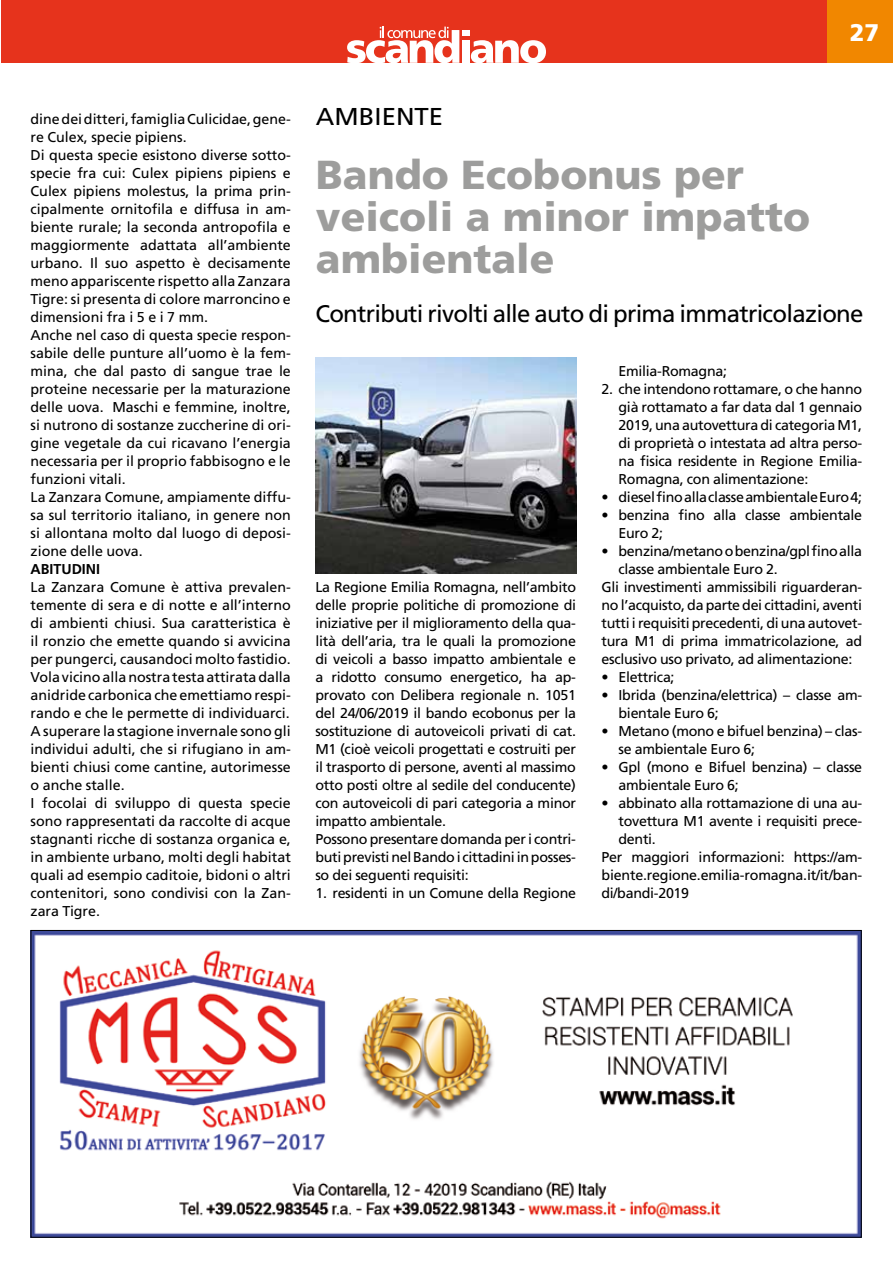
<style>
.page{position:relative;width:893px;height:1263px;background:#fff}
.page>*{position:absolute;margin:0;border:0;box-sizing:border-box;transform-origin:0 0}
.t1{font:900 40.5px/42px "Frutiger";color:#9d9d9c}
.t2{font:24.45px "Frutiger";color:#000;scale:1.06 1}
.t3{font:24px "Frutiger";letter-spacing:-.03em;color:#000}
.t4{font:900 24px "Frutiger";color:#fff}
.t5{font:14.25px/18px "Frutiger";color:#000}
.t6{font:14.25px/18px "Frutiger";letter-spacing:-.02em;color:#000}
.t7{font:700 14.25px "Frutiger";color:#000}
</style>
<div class="page">
<img style="left:33px;top:932px;width:827px;height:303px">
<div style="left:1px;top:0;width:892px;height:63px;background:#e6331c"></div>
<svg style="left:347px;top:27px;width:112px;height:36px"></svg>
<div style="left:462px;top:30px;width:7px;height:6px;background:#fff"></div>
<div style="left:462px;top:40px;width:7px;height:23px;background:#fff"></div>
<svg style="left:471px;top:40px;width:75px;height:23px"></svg>
<div style="left:442px;top:46px;width:10px;height:11px;background:#e6331c;border-radius:50%"></div>
<div style="left:827px;top:0;width:66px;height:63px;background:#f18700"></div>
<img style="left:316px;top:358px;width:260px;height:216px">
<h3 class="t4" style="left:850px;top:19px;width:31px">27</h3>
<p class="t5" style="left:31px;top:110px;width:262px">dine dei ditteri, famigliaCulicidae, gene&shy;re Culex, specie pipiens.<br>Di questa specie esistono diverse sotto&shy;specie fra cui: Culex pipiens pipiens e Culex pipiens molestus, la prima prin&shy;cipalmente ornitofila e diffusa in am&shy;biente rurale; la seconda antropofila e maggiormente adattata all’ambiente urbano. Il suo aspetto è decisamente meno appariscente rispetto alla Zanzara Tigre: si presenta di colore marroncino e dimensioni fra i 5 e i 7 mm.<br>Anche nel caso di questa specie respon&shy;sabile delle punture all’uomo è la fem&shy;mina, che dal pasto di sangue trae le proteine necessarie per la maturazione delle uova. Maschi e femmine, inoltre, si nutrono di sostanze zuccherine di ori&shy;gine vegetale da cui ricavano l’energia necessaria per il proprio fabbisogno e le funzioni vitali.<br>La Zanzara Comune, ampiamente diffu&shy;sa sul territorio italiano, in genere non si allontana molto dal luogo di deposi&shy;zione delle uova.</p>
<p class="t7" style="left:31px;top:560px;width:71px">ABITUDINI</p>
<p class="t5" style="left:31px;top:578px;width:262px">La Zanzara Comune è attiva prevalen&shy;temente di sera e di notte e all’interno di ambienti chiusi. Sua caratteristica è il ronzio che emette quando si avvicina per pungerci, causandoci molto fastidio.<br>Vola vicino alla nostra testa attirata dalla anidride carbonica che emettiamo respi&shy;rando e che le permette di individuarci.<br>A superare la stagione invernale sono gli individui adulti, che si rifugiano in am&shy;bienti chiusi come cantine, autorimesse o anche stalle.<br>I focolai di sviluppo di questa specie sono rappresentati da raccolte di acque stagnanti ricche di sostanza organica e, in ambiente urbano, molti degli habitat quali ad esempio caditoie, bidoni o altri contenitori, sono condivisi con la Zan&shy;zara Tigre.</p>
<h2 class="t2" style="left:316px;top:102px;width:122px">AMBIENTE</h2>
<h1 class="t1" style="left:316px;top:153px;width:496px">Bando Ecobonus per veicoli a minor impatto ambientale</h1>
<h3 class="t3" style="left:315px;top:300px;width:550px">Contributi rivolti alle auto di prima immatricolazione</h3>
<p class="t6" style="left:315px;top:578px;width:262px">La Regione Emilia Romagna, nell’ambito delle proprie politiche di promozione di iniziative per il miglioramento della qua&shy;lità dell’aria, tra le quali la promozione di veicoli a basso impatto ambientale e a ridotto consumo energetico, ha ap&shy;provato con Delibera regionale n. 1051 del 24/06/2019 il bando ecobonus per la sostituzione di autoveicoli privati di cat.<br>M1 (cioè veicoli progettati e costruiti per il trasporto di persone, aventi al massimo otto posti oltre al sedile del conducente) con autoveicoli di pari categoria a minor impatto ambientale.<br>Possono presentare domanda per i contri&shy;buti previsti nel Bando i cittadini in posses&shy;so dei seguenti requisiti:</p>
<p class="t6" style="left:315px;top:884px;width:262px">1. residenti in un Comune della Regione</p>
<p class="t6" style="left:619px;top:362px;width:110px">Emilia-Romagna;</p>
<p class="t5" style="left:619px;top:380px;width:245px;text-align:justify;text-indent:-17px">2. che intendono rottamare, o che hanno già rottamato a far data dal 1 gennaio 2019, una autovettura di categoria M1, di proprietà o intestata ad altra perso&shy;na fisica residente in Regione Emilia-Romagna, con alimentazione:</p>
<p class="t6" style="left:601px;top:488px;width:262px">• diesel fino alla classe ambientale Euro 4;</p>
<p class="t6" style="left:619px;top:506px;width:245px;text-indent:-17px">• benzina fino alla classe ambientale<br>Euro 2;</p>
<p class="t6" style="left:601px;top:542px;width:262px">• benzina/metano o benzina/gpl fino alla</p>
<p class="t6" style="left:619px;top:560px;width:161px">classe ambientale Euro 2.</p>
<p class="t6" style="left:601px;top:578px;width:262px">Gli investimenti ammissibili riguarderan-</p>
<p class="t6" style="left:601px;top:596px;width:262px">no l’acquisto, da parte dei cittadini, aventi</p>
<p class="t6" style="left:601px;top:614px;width:262px">tutti i requisiti precedenti, di una autovet-</p>
<p class="t6" style="left:601px;top:632px;width:262px">tura M1 di prima immatricolazione, ad</p>
<p class="t6" style="left:601px;top:650px;width:252px">esclusivo uso privato, ad alimentazione:</p>
<p class="t6" style="left:601px;top:668px;width:75px">• Elettrica;</p>
<p class="t6" style="left:619px;top:686px;width:245px;text-indent:-17px">• Ibrida (benzina/elettrica) – classe am&shy;bientale Euro 6;</p>
<p class="t6" style="left:619px;top:722px;width:245px;text-indent:-17px">• Metano (mono e bifuel benzina) – clas&shy;se ambientale Euro 6;</p>
<p class="t6" style="left:619px;top:758px;width:245px;text-indent:-17px">• Gpl (mono e Bifuel benzina) – classe ambientale Euro 6;</p>
<p class="t6" style="left:601px;top:794px;width:262px">• abbinato alla rottamazione di una au-</p>
<p class="t6" style="left:619px;top:812px;width:245px">tovettura M1 avente i requisiti prece-</p>
<p class="t5" style="left:619px;top:830px;width:39px">denti.</p>
<p class="t6" style="left:601px;top:848px;width:262px">Per maggiori informazioni: https://am-</p>
<p class="t5" style="left:601px;top:866px;width:262px">biente.regione.emilia-romagna.it/it/ban-</p>
<p class="t6" style="left:601px;top:884px;width:89px">di/bandi-2019</p>
</div>
